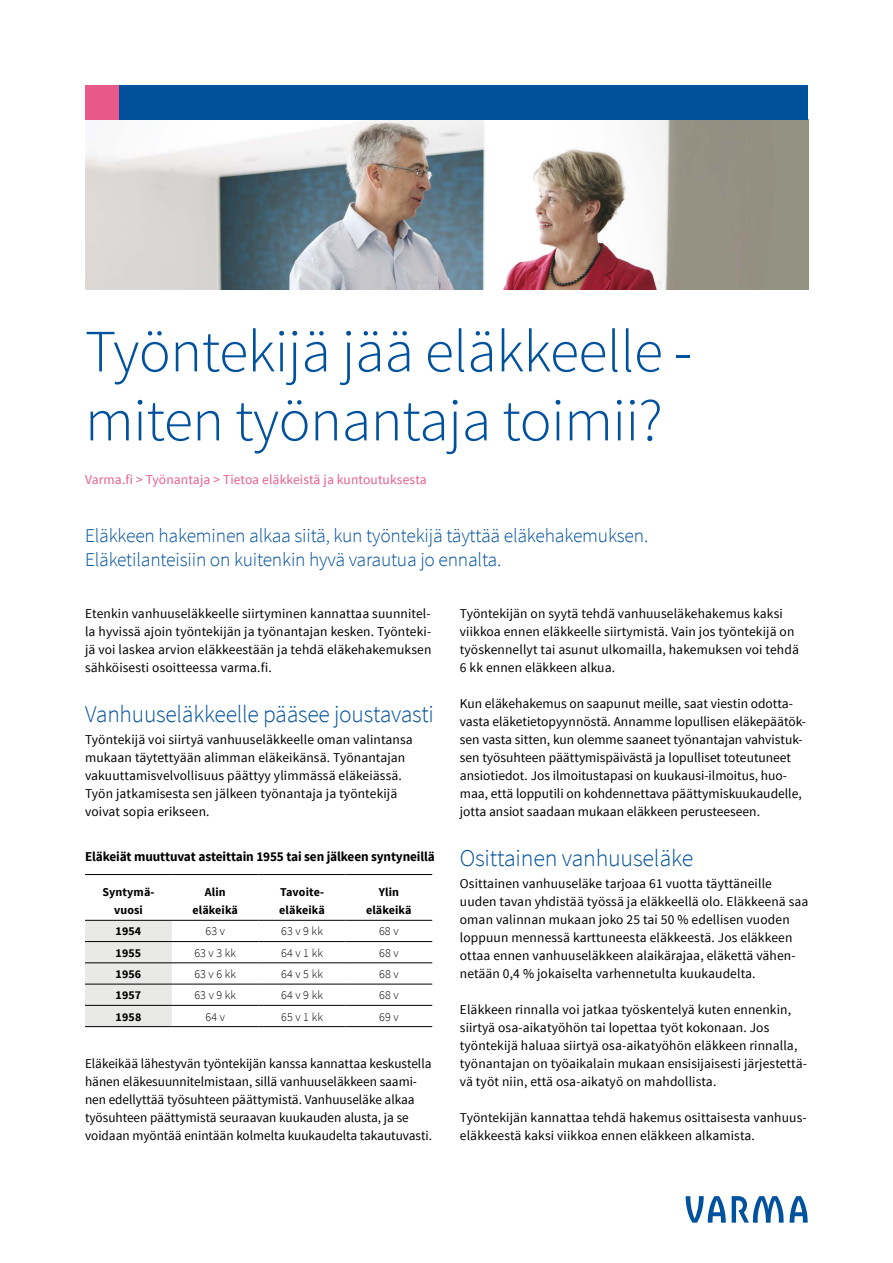
<style>
.page{position:relative;width:893px;height:1263px;background:#fff}
.page>*{position:absolute;margin:0;border:0;box-sizing:border-box;transform-origin:0 0}
.t1{font:300 60px/69px "Source Sans Pro";letter-spacing:-.01em;color:#00519e}
.t2{font:300 24px "Source Sans Pro";letter-spacing:-.01em;color:#00519e}
.t3{font:300 19.5px/24px "Source Sans Pro";letter-spacing:-.01em;color:#00519e}
.t4{font:13.5px/18px "Source Sans Pro";letter-spacing:.01em;color:#000}
.t5{font:700 13.5px "Source Sans Pro";letter-spacing:-.01em;color:#000}
.t6{font:13.5px "Source Sans Pro";letter-spacing:.01em;color:#e95e8c}
.t7{font:700 12px/18px "Source Sans Pro";letter-spacing:.01em;color:#000;text-align:center}
.t8{font:300 12px "Source Sans Pro";letter-spacing:.01em;color:#000}
</style>
<div class="page">
<svg style="left:732px;top:1196px;width:52px;height:26px"></svg>
<svg style="left:686px;top:1196px;width:40px;height:26px"></svg>
<svg style="left:790px;top:1196px;width:18px;height:26px"></svg>
<img style="left:85px;top:119px;width:723px;height:170px">
<div style="left:85px;top:85px;width:34px;height:34px;background:#e85889"></div>
<div style="left:119px;top:85px;width:689px;height:34px;background:#00519c"></div>
<div style="left:85px;top:921px;width:87px;height:105px;background:#e9eae8"></div>
<hr style="left:85px;top:874px;width:87px;height:1px;background:#000">
<hr style="left:172px;top:874px;width:87px;height:1px;background:#000">
<hr style="left:259px;top:874px;width:86px;height:1px;background:#000">
<hr style="left:345px;top:874px;width:87px;height:1px;background:#000">
<hr style="left:85px;top:920px;width:87px;height:1px;background:#000">
<hr style="left:172px;top:920px;width:87px;height:1px;background:#000">
<hr style="left:345px;top:920px;width:87px;height:1px;background:#000">
<hr style="left:85px;top:941px;width:87px;height:1px;background:#000">
<hr style="left:172px;top:941px;width:87px;height:1px;background:#000">
<hr style="left:345px;top:941px;width:87px;height:1px;background:#000">
<hr style="left:85px;top:962px;width:87px;height:1px;background:#000">
<hr style="left:172px;top:962px;width:87px;height:1px;background:#000">
<hr style="left:345px;top:962px;width:87px;height:1px;background:#000">
<hr style="left:85px;top:984px;width:87px;height:1px;background:#000">
<hr style="left:172px;top:984px;width:87px;height:1px;background:#000">
<hr style="left:345px;top:984px;width:87px;height:1px;background:#000">
<hr style="left:85px;top:1005px;width:87px;height:1px;background:#000">
<hr style="left:172px;top:1005px;width:87px;height:1px;background:#000">
<hr style="left:345px;top:1005px;width:87px;height:1px;background:#000">
<hr style="left:85px;top:1026px;width:87px;height:1px;background:#000">
<hr style="left:172px;top:1026px;width:87px;height:1px;background:#000">
<hr style="left:345px;top:1026px;width:87px;height:1px;background:#000">
<hr style="left:259px;top:941px;width:86px;height:1px;background:#000">
<hr style="left:259px;top:962px;width:86px;height:1px;background:#000">
<hr style="left:259px;top:984px;width:86px;height:1px;background:#000">
<hr style="left:259px;top:1005px;width:86px;height:1px;background:#000">
<hr style="left:259px;top:920px;width:86px;height:1px;background:#000">
<hr style="left:259px;top:1026px;width:86px;height:1px;background:#000">
<h1 class="t1" style="left:85px;top:317px;width:608px">Työntekijä jää eläkkeelle - miten työnantaja toimii?</h1>
<p class="t6" style="left:85px;top:471px;width:343px">Varma.fi &gt; Työnantaja &gt; Tietoa eläkkeistä ja kuntoutuksesta</p>
<h3 class="t3" style="left:85px;top:524px;width:565px">Eläkkeen hakeminen alkaa siitä, kun työntekijä täyttää eläkehakemuksen.<br>Eläketilanteisiin on kuitenkin hyvä varautua jo ennalta.</h3>
<p class="t4" style="left:85px;top:604px;width:348px;text-align:justify">Etenkin vanhuuseläkkeelle siirtyminen kannattaa suunnitel&shy;la hyvissä ajoin työntekijän ja työnantajan kesken. Työnteki&shy;jä voi laskea arvion eläkkeestään ja tehdä eläkehakemuksen sähköisesti osoitteessa varma.fi.</p>
<h2 class="t2" style="left:85px;top:699px;width:350px">Vanhuuseläkkeelle pääsee joustavasti</h2>
<p class="t4" style="left:85px;top:730px;width:329px">Työntekijä voi siirtyä vanhuuseläkkeelle oman valintansa mukaan täytettyään alimman eläkeikänsä. Työnantajan vakuuttamisvelvollisuus päättyy ylimmässä eläkeiässä.<br>Työn jatkamisesta sen jälkeen työnantaja ja työntekijä voivat sopia erikseen.</p>
<p class="t5" style="left:85px;top:847px;width:351px">Eläkeiät muuttuvat asteittain 1955 tai sen jälkeen syntyneillä</p>
<p class="t7" style="left:102px;top:884px;width:54px">Syntymä&shy;vuosi</p>
<p class="t7" style="left:192px;top:884px;width:47px">Alin eläkeikä</p>
<p class="t7" style="left:279px;top:884px;width:47px;text-align:left">Tavoite&shy;eläkeikä</p>
<p class="t7" style="left:366px;top:884px;width:47px">Ylin eläkeikä</p>
<p class="t7" style="left:116px;top:923px;width:27px">1954</p>
<p class="t8" style="left:206px;top:924px;width:21px">63 v</p>
<p class="t8" style="left:281px;top:924px;width:43px">63 v 9 kk</p>
<p class="t8" style="left:379px;top:924px;width:21px">68 v</p>
<p class="t7" style="left:116px;top:944px;width:27px">1955</p>
<p class="t8" style="left:194px;top:945px;width:43px">63 v 3 kk</p>
<p class="t8" style="left:281px;top:945px;width:43px">64 v 1 kk</p>
<p class="t8" style="left:379px;top:945px;width:21px">68 v</p>
<p class="t7" style="left:116px;top:965px;width:27px">1956</p>
<p class="t8" style="left:194px;top:967px;width:43px">63 v 6 kk</p>
<p class="t8" style="left:281px;top:967px;width:43px">64 v 5 kk</p>
<p class="t8" style="left:379px;top:967px;width:21px">68 v</p>
<p class="t7" style="left:116px;top:987px;width:27px">1957</p>
<p class="t8" style="left:194px;top:988px;width:43px">63 v 9 kk</p>
<p class="t8" style="left:281px;top:988px;width:43px">64 v 9 kk</p>
<p class="t8" style="left:379px;top:988px;width:21px">68 v</p>
<p class="t7" style="left:116px;top:1008px;width:27px">1958</p>
<p class="t8" style="left:206px;top:1009px;width:21px">64 v</p>
<p class="t8" style="left:281px;top:1009px;width:43px">65 v 1 kk</p>
<p class="t8" style="left:379px;top:1009px;width:21px">69 v</p>
<p class="t4" style="left:85px;top:1054px;width:349px">Eläkeikää lähestyvän työntekijän kanssa kannattaa keskustella hänen eläkesuunnitelmistaan, sillä vanhuuseläkkeen saami&shy;nen edellyttää työsuhteen päättymistä. Vanhuuseläke alkaa työsuhteen päättymistä seuraavan kuukauden alusta, ja se voidaan myöntää enintään kolmelta kuukaudelta takautuvasti.</p>
<p class="t4" style="left:460px;top:604px;width:341px">Työntekijän on syytä tehdä vanhuuseläkehakemus kaksi viikkoa ennen eläkkeelle siirtymistä. Vain jos työntekijä on työskennellyt tai asunut ulkomailla, hakemuksen voi tehdä 6 kk ennen eläkkeen alkua.</p>
<p class="t4" style="left:460px;top:694px;width:348px">Kun eläkehakemus on saapunut meille, saat viestin odotta&shy;vasta eläketietopyynnöstä. Annamme lopullisen eläkepäätök&shy;sen vasta sitten, kun olemme saaneet työnantajan vahvistuk&shy;sen työsuhteen päättymispäivästä ja lopulliset toteutuneet ansiotiedot. Jos ilmoitustapasi on kuukausi-ilmoitus, huo&shy;maa, että lopputili on kohdennettava päättymiskuukaudelle, jotta ansiot saadaan mukaan eläkkeen perusteeseen.</p>
<h2 class="t2" style="left:460px;top:843px;width:235px">Osittainen vanhuuseläke</h2>
<p class="t4" style="left:460px;top:874px;width:350px">Osittainen vanhuuseläke tarjoaa 61 vuotta täyttäneille uuden tavan yhdistää työssä ja eläkkeellä olo. Eläkkeenä saa oman valinnan mukaan joko 25 tai 50 % edellisen vuoden loppuun mennessä karttuneesta eläkkeestä. Jos eläkkeen ottaa ennen vanhuuseläkkeen alaikärajaa, eläkettä vähen&shy;netään 0,4 % jokaiselta varhennetulta kuukaudelta.</p>
<p class="t4" style="left:460px;top:1000px;width:349px">Eläkkeen rinnalla voi jatkaa työskentelyä kuten ennenkin, siirtyä osa-aikatyöhön tai lopettaa työt kokonaan. Jos työntekijä haluaa siirtyä osa-aikatyöhön eläkkeen rinnalla, työnantajan on työaikalain mukaan ensisijaisesti järjestettä&shy;vä työt niin, että osa-aikatyö on mahdollista.</p>
<p class="t4" style="left:460px;top:1108px;width:348px">Työntekijän kannattaa tehdä hakemus osittaisesta vanhuus&shy;eläkkeestä kaksi viikkoa ennen eläkkeen alkamista.</p>
</div>
